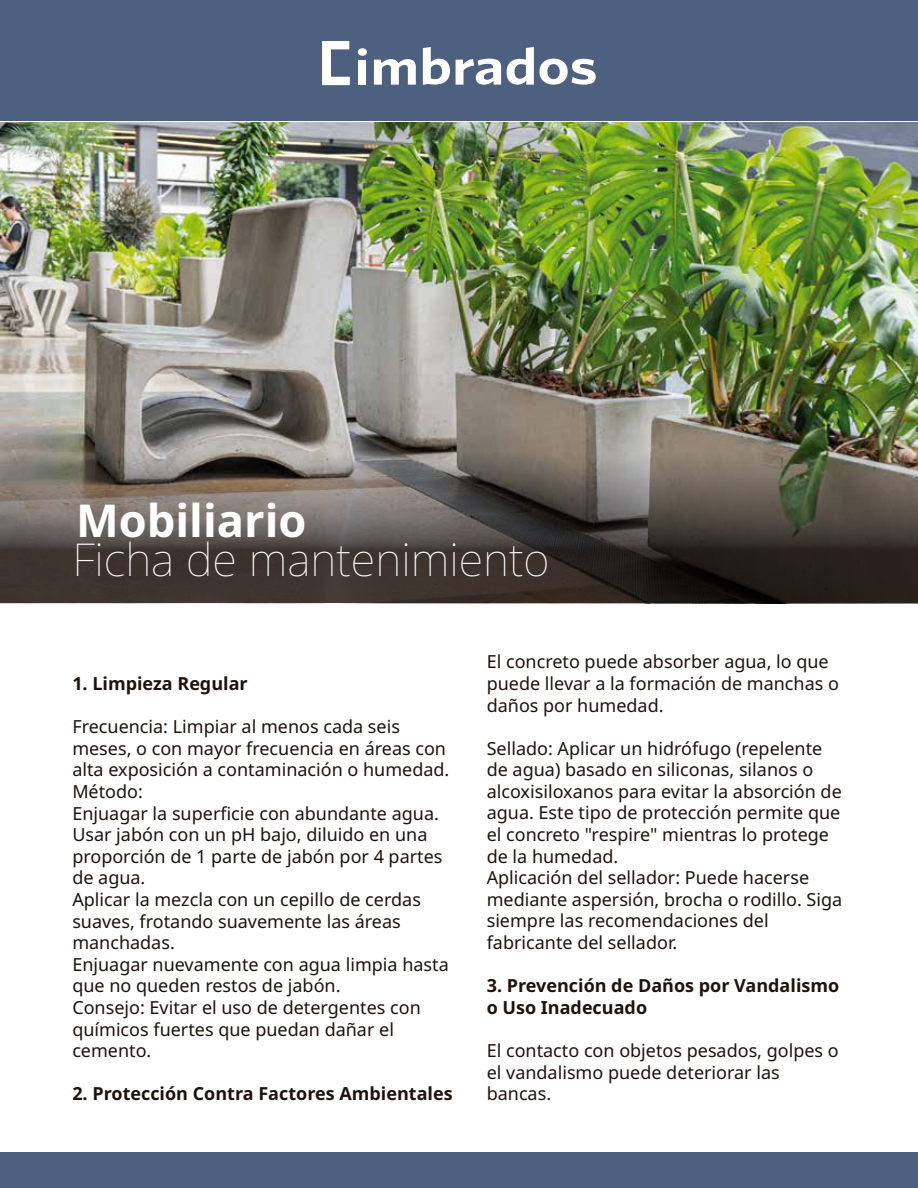
<style>
.page{position:relative;width:918px;height:1188px;background:#fff}
.page>*{position:absolute;margin:0;border:0;box-sizing:border-box;transform-origin:0 0}
.t1{font:100 45.3px "Noto Sans";color:#fff}
.t2{font:700 45.3px "Noto Sans";color:#fff}
.t3{font:18px/21.6px "Noto Sans";color:#1e120d}
.t4{font:700 18px/21.6px "Noto Sans";color:#1e120d}
</style>
<div class="page">
<img style="left:0;top:122px;width:918px;height:482px">
<svg style="left:0;top:437px;width:918px;height:165px;background:#59524b"></svg>
<div style="left:0;top:0;width:918px;height:121px;background:#4d6080"></div>
<div style="left:0;top:1153px;width:918px;height:35px;background:#4d6080"></div>
<svg style="left:322px;top:41px;width:28px;height:44px"></svg>
<svg style="left:374px;top:59px;width:42px;height:26px"></svg>
<svg style="left:358px;top:48px;width:9px;height:8px"></svg>
<div style="left:358px;top:60px;width:8px;height:25px;background:#fff"></div>
<svg style="left:423px;top:47px;width:27px;height:38px"></svg>
<svg style="left:456px;top:59px;width:45px;height:26px"></svg>
<svg style="left:507px;top:47px;width:89px;height:38px"></svg>
<h1 class="t2" style="left:76px;top:488px;width:232px">Mobiliario</h1>
<h1 class="t1" style="left:72px;top:527px;width:479px">Ficha de mantenimiento</h1>
<p class="t4" style="left:72px;top:673px;width:177px">1. Limpieza Regular</p>
<p class="t3" style="left:72px;top:716px;width:379px">Frecuencia: Limpiar al menos cada seis meses, o con mayor frecuencia en áreas con alta exposición a contaminación o humedad.<br>Método:<br>Enjuagar la superficie con abundante agua.<br>Usar jabón con un pH bajo, diluido en una proporción de 1 parte de jabón por 4 partes de agua.<br>Aplicar la mezcla con un cepillo de cerdas suaves, frotando suavemente las áreas manchadas.<br>Enjuagar nuevamente con agua limpia hasta que no queden restos de jabón.<br>Consejo: Evitar el uso de detergentes con químicos fuertes que puedan dañar el cemento.</p>
<p class="t4" style="left:72px;top:1083px;width:382px">2. Protección Contra Factores Ambientales</p>
<p class="t3" style="left:487px;top:651px;width:354px">El concreto puede absorber agua, lo que puede llevar a la formación de manchas o daños por humedad.</p>
<p class="t3" style="left:487px;top:738px;width:357px">Sellado: Aplicar un hidrófugo (repelente de agua) basado en siliconas, silanos o alcoxisiloxanos para evitar la absorción de agua. Este tipo de protección permite que el concreto "respire" mientras lo protege de la humedad.<br>Aplicación del sellador: Puede hacerse mediante aspersión, brocha o rodillo. Siga siempre las recomendaciones del fabricante del sellador.</p>
<p class="t4" style="left:487px;top:975px;width:354px">3. Prevención de Daños por Vandalismo o Uso Inadecuado</p>
<p class="t3" style="left:487px;top:1040px;width:354px">El contacto con objetos pesados, golpes o el vandalismo puede deteriorar las bancas.</p>
</div>
